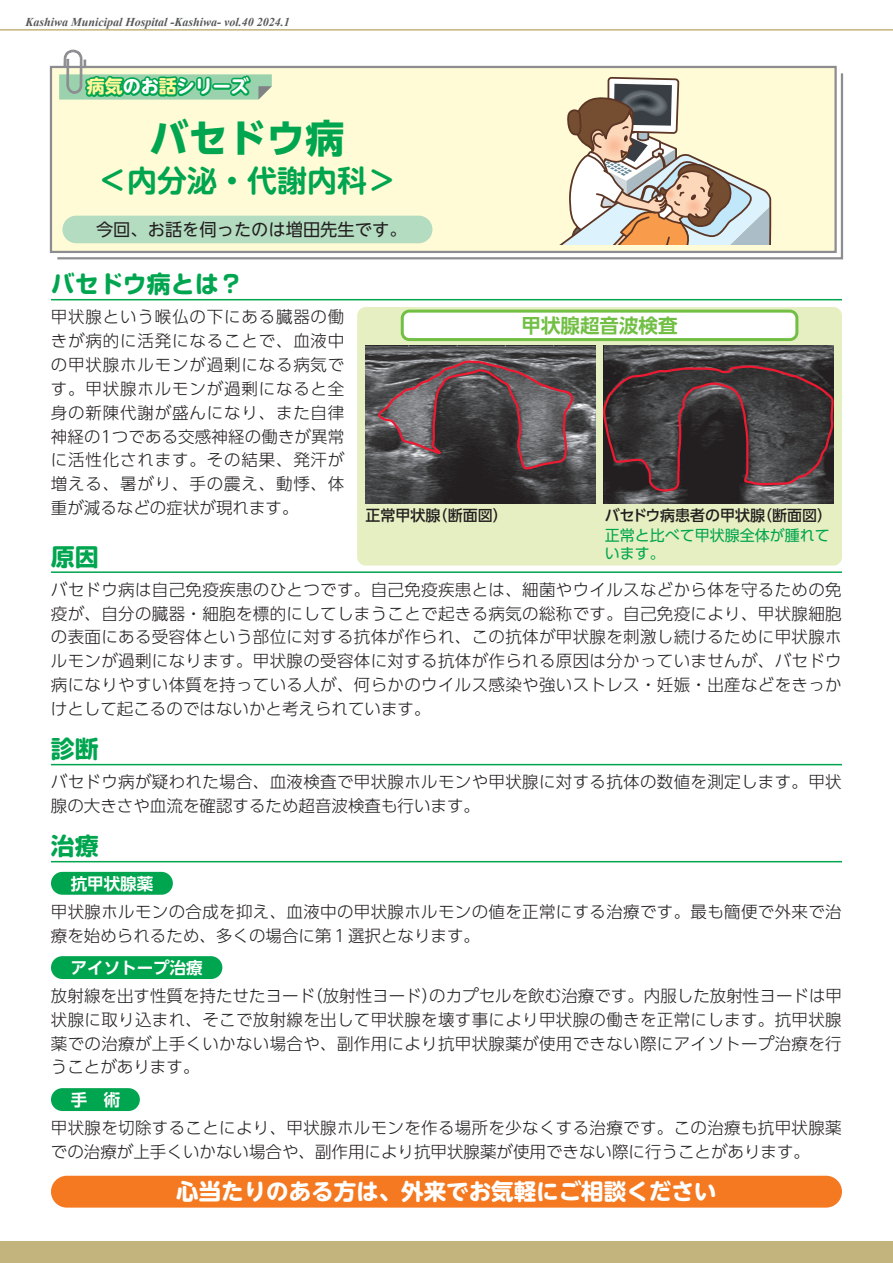
<style>
.page{position:relative;width:893px;height:1263px;background:#fff}
.page>*{position:absolute;margin:0;border:0;box-sizing:border-box;transform-origin:0 0}
.t1{font:39px "UD Shin Go Pro Bold 90 msp RKSJ H";color:#00a54f}
.t2{font:30px "UD Shin M Go Pro De Bold 90 msp RKSJ H";color:#00a54f}
.t3{font:24px "Soft Go Std Bold 90 msp RKSJ H";color:#00a54f}
.t4{font:22.5px "UD Shin M Go Pro Bold 90 msp RKSJ H";color:#fff}
.t5{font:19.5px "UD Shin Go Pro De Bold 90 msp RKSJ H";color:#71bf44}
.t6{font:18px "UD Shin M Go Pro Bold 90 msp RKSJ H";color:#fff}
.t7{font:17.25px "UD Shin Go NT Pro Regular 90 msp RKSJ H";color:#231f20}
.t8{font:16.5px/23.9px "UD Shin Go Pro Light 90 msp RKSJ H";letter-spacing:.02em;color:#231f20;text-align:justify}
.t9{font:16.5px "UD Shin Go Pro De Bold 90 msp RKSJ H";color:#fff}
.t10{font:15px "UD Shin Go Pro Medium 90 msp RKSJ H";color:#231f20}
.t11{font:15px/18px "UD Shin Go Pro Regular 90 msp RKSJ H";color:#00a54f}
.t12{font:italic 700 12px "Times New Roman";color:#57585a}
.s1{color:#fff79a}
</style>
<div class="page">
<hr style="left:51px;top:299px;width:791px;height:1px;background:#00a54f">
<hr style="left:51px;top:571px;width:791px;height:2px;background:#00a54f">
<hr style="left:51px;top:764px;width:791px;height:1px;background:#00a54f">
<hr style="left:51px;top:861px;width:791px;height:1px;background:#00a54f">
<div style="left:51px;top:872px;width:122px;height:23px;background:#00a54f;border-radius:11px"></div>
<div style="left:51px;top:956px;width:171px;height:23px;background:#00a54f;border-radius:11px"></div>
<div style="left:51px;top:1088px;width:89px;height:23px;background:#00a54f;border-radius:11px"></div>
<div style="left:357px;top:307px;width:485px;height:259px;background:#e6efc1;border-radius:9px"></div>
<div style="left:402px;top:311px;width:395px;height:29px;background:#fff;border-radius:7px"></div>
<div style="left:401px;top:310px;width:397px;height:31px;border:3px solid #71bf44;border-radius:7px"></div>
<svg style="left:49px;top:65px;width:795px;height:195px;background:#f7f4d3"></svg>
<svg style="left:59px;top:49px;width:213px;height:58px"></svg>
<div style="left:51px;top:1176px;width:791px;height:32px;background:#f47921;border-radius:16px"></div>
<div style="left:62px;top:216px;width:370px;height:27px;background:#b3dcc0;border-radius:14px"></div>
<img style="left:365px;top:346px;width:230px;height:158px">
<img style="left:604px;top:346px;width:229px;height:158px">
<svg style="left:603px;top:364px;width:231px;height:129px;background:#423538"></svg>
<svg style="left:379px;top:359px;width:195px;height:110px;background:#615155"></svg>
<svg style="left:606px;top:65px;width:74px;height:798px"></svg>
<svg style="left:514px;top:78px;width:258px;height:169px;background:#d7cdb6"></svg>
<div style="left:0;top:1242px;width:893px;height:21px;background:#c3b37d"></div>
<hr style="left:0;top:29px;width:893px;height:2px;background:#c3b37d">
<p class="t12" style="left:25px;top:16px;width:266px">Kashiwa Municipal Hospital -Kashiwa- vol.40 2024.1</p>
<p class="t6" style="left:87px;top:80px;width:164px"><span class="s1">病気</span>のお<span class="s1">話</span>シリーズ</p>
<h1 class="t1" style="left:149px;top:124px;width:197px">バセドウ病</h1>
<h2 class="t2" style="left:97px;top:169px;width:302px">＜内分泌・代謝内科＞</h2>
<p class="t7" style="left:96px;top:223px;width:312px">今回、お話を伺ったのは増田先生です。</p>
<h3 class="t3" style="left:51px;top:275px;width:193px">バセドウ病とは？</h3>
<p class="t8" style="left:51px;top:307px;width:295px">甲状腺という喉仏の下にある臓器の働きが病的に活発になることで、血液中の甲状腺ホルモンが過剰になる病気です。甲状腺ホルモンが過剰になると全身の新陳代謝が盛んになり、また自律神経の1つである交感神経の働きが異常に活性化されます。その結果、発汗が増える、暑がり、手の震え、動悸、体重が減るなどの症状が現れます。</p>
<h3 class="t3" style="left:51px;top:548px;width:49px">原因</h3>
<p class="t8" style="left:51px;top:580px;width:792px">バセドウ病は自己免疫疾患のひとつです。自己免疫疾患とは、細菌やウイルスなどから体を守るための免疫が、自分の臓器・細胞を標的にしてしまうことで起きる病気の総称です。自己免疫により、甲状腺細胞の表面にある受容体という部位に対する抗体が作られ、この抗体が甲状腺を刺激し続けるために甲状腺ホルモンが過剰になります。甲状腺の受容体に対する抗体が作られる原因は分かっていませんが、バセドウ病になりやすい体質を持っている人が、何らかのウイルス感染や強いストレス・妊娠・出産などをきっかけとして起こるのではないかと考えられています。</p>
<h3 class="t3" style="left:51px;top:740px;width:49px">診断</h3>
<p class="t8" style="left:51px;top:772px;width:792px">バセドウ病が疑われた場合、血液検査で甲状腺ホルモンや甲状腺に対する抗体の数値を測定します。甲状腺の大きさや血流を確認するため超音波検査も行います。</p>
<h3 class="t3" style="left:51px;top:837px;width:49px">治療</h3>
<p class="t9" style="left:54px;top:877px;width:117px">　抗甲状腺薬　</p>
<p class="t8" style="left:51px;top:902px;width:792px">甲状腺ホルモンの合成を抑え、血液中の甲状腺ホルモンの値を正常にする治療です。最も簡便で外来で治療を始められるため、多くの場合に第１選択となります。</p>
<p class="t9" style="left:54px;top:961px;width:167px">　アイソトープ治療　</p>
<p class="t8" style="left:51px;top:986px;width:792px">放射線を出す性質を持たせたヨード（放射性ヨード）のカプセルを飲む治療です。内服した放射性ヨードは甲状腺に取り込まれ、そこで放射線を出して甲状腺を壊す事により甲状腺の働きを正常にします。抗甲状腺薬での治療が上手くいかない場合や、副作用により抗甲状腺薬が使用できない際にアイソトープ治療を行うことがあります。</p>
<p class="t5" style="left:521px;top:318px;width:157px">甲状腺超音波検査</p>
<p class="t10" style="left:365px;top:509px;width:144px">正常甲状腺（断面図）</p>
<p class="t10" style="left:605px;top:509px;width:229px">バセドウ病患者の甲状腺（断面図）</p>
<p class="t11" style="left:605px;top:528px;width:226px">正常と比べて甲状腺全体が腫れています。</p>
<p class="t8" style="left:51px;top:1118px;width:792px">甲状腺を切除することにより、甲状腺ホルモンを作る場所を少なくする治療です。この治療も抗甲状腺薬での治療が上手くいかない場合や、副作用により抗甲状腺薬が使用できない際に行うことがあります。</p>
<h3 class="t4" style="left:176px;top:1183px;width:542px">心当たりのある方は、外来でお気軽にご相談ください</h3>
</div>
